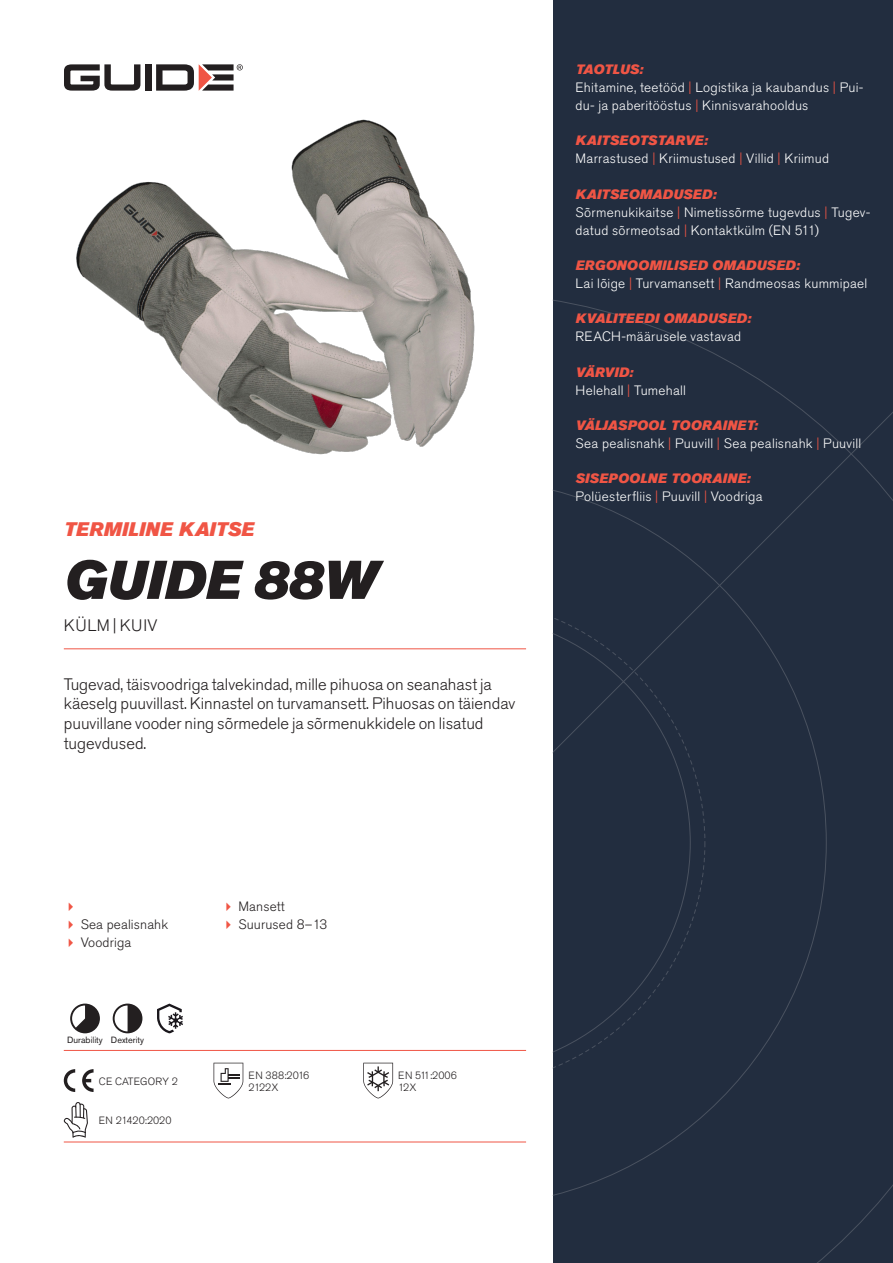
<style>
.page{position:relative;width:893px;height:1263px;background:#fff}
.page>*{position:absolute;margin:0;border:0;box-sizing:border-box;transform-origin:0 0}
.Rubrik{font:italic 54px "Akzidenz Grotesk Pro Super";color:#231f20}
.Överrubrik{font:italic 19.5px "Akzidenz Grotesk Pro Super";letter-spacing:.005em;color:#f05545}
.Ingress{font:300 16.5px/19.8px "Akzidenz Grotesk Pro";color:#231f20}
.Product_-_AltSegment{font:300 16.5px "Akzidenz Grotesk Pro";letter-spacing:.03em;color:#231f20}
.Produkt_-_Brödtext{font:300 13.5px/18px "Akzidenz Grotesk Pro";letter-spacing:.02em;color:#fff}
.Produkt_-_Namn{font:italic 13.5px "Akzidenz Grotesk Pro Super";letter-spacing:.015em;color:#f05545}
.t1{font:300 13.5px "Akzidenz Grotesk Pro";letter-spacing:.01em;color:#231f20}
.Produkt_-_Namn-2{font:italic 13.5px "Akzidenz Grotesk Pro Super";letter-spacing:-.015em;color:#f05545}
.t2{font:300 10.5px "Akzidenz Grotesk Pro";color:#231f20}
.Produkt_-_Egenskaper{font:9px "Akzidenz Grotesk Pro";color:#231f20}
.s1{color:#f05545}
</style>
<div class="page">
<div style="left:145px;top:64px;width:7px;height:27px;background:#231f20"></div>
<svg style="left:156px;top:64px;width:87px;height:27px"></svg>
<svg style="left:64px;top:64px;width:76px;height:27px"></svg>
<div style="left:553px;top:0;width:340px;height:1263px;background:#222d3f"></div>
<svg style="left:553px;top:300px;width:340px;height:963px"></svg>
<hr style="left:64px;top:1050px;width:462px;height:1px;background:#f05545">
<hr style="left:64px;top:1142px;width:462px;height:1px;background:#f05545">
<svg style="left:70px;top:1003px;width:30px;height:30px"></svg>
<svg style="left:113px;top:1003px;width:29px;height:30px"></svg>
<svg style="left:157px;top:1003px;width:26px;height:30px"></svg>
<svg style="left:64px;top:1069px;width:11px;height:23px"></svg>
<svg style="left:82px;top:1069px;width:12px;height:23px"></svg>
<svg style="left:214px;top:1063px;width:29px;height:35px"></svg>
<svg style="left:363px;top:1063px;width:30px;height:35px"></svg>
<svg style="left:64px;top:1102px;width:24px;height:36px"></svg>
<img style="left:76px;top:119px;width:399px;height:336px">
<hr style="left:64px;top:648px;width:462px;height:1px;background:#f05545">
<p class="Överrubrik" style="left:64px;top:517px;width:192px">TERMILINE KAITSE</p>
<p class="Rubrik" style="left:64px;top:545px;width:315px">GUIDE 88W</p>
<p class="Product_-_AltSegment" style="left:64px;top:615px;width:95px">KÜLM | KUIV</p>
<p class="Ingress" style="left:64px;top:674px;width:453px">Tugevad, täisvoodriga talvekindad, mille pihuosa on seanahast ja käeselg puuvillast. Kinnastel on turvamansett. Pihuosas on täiendav puuvillane vooder ning sõrmedele ja sõrmenukkidele on lisatud tugevdused.</p>
<p class="t1" style="left:81px;top:916px;width:89px">Sea pealisnahk</p>
<p class="t1" style="left:81px;top:934px;width:52px">Voodriga</p>
<p class="Produkt_-_Egenskaper" style="left:67px;top:1034px;width:37px">Durability</p>
<p class="Produkt_-_Egenskaper" style="left:111px;top:1034px;width:35px">Dexterity</p>
<p class="t2" style="left:99px;top:1074px;width:81px">CE CATEGORY 2</p>
<p class="t2" style="left:99px;top:1113px;width:74px">EN 21420:2020</p>
<p class="t1" style="left:238px;top:898px;width:48px">Mansett</p>
<p class="t1" style="left:238px;top:916px;width:90px">Suurused 8–13</p>
<p class="t2" style="left:248px;top:1068px;width:62px">EN 388:2016</p>
<p class="t2" style="left:248px;top:1080px;width:32px">2122X</p>
<p class="t2" style="left:398px;top:1068px;width:60px">EN 511:2006</p>
<p class="t2" style="left:398px;top:1080px;width:20px">12X</p>
<p class="Produkt_-_Namn-2" style="left:576px;top:60px;width:69px">TAOTLUS:</p>
<p class="Produkt_-_Brödtext" style="left:576px;top:78px;width:289px">Ehitamine, teetööd <span class="s1">|</span> Logistika ja kaubandus <span class="s1">|</span> Pui&shy;du- ja paberitööstus <span class="s1">|</span> Kinnisvarahooldus</p>
<p class="Produkt_-_Namn" style="left:576px;top:132px;width:134px">KAITSEOTSTARVE:</p>
<p class="Produkt_-_Brödtext" style="left:576px;top:150px;width:255px">Marrastused <span class="s1">|</span> Kriimustused <span class="s1">|</span> Villid <span class="s1">|</span> Kriimud</p>
<p class="Produkt_-_Namn" style="left:576px;top:185px;width:142px">KAITSEOMADUSED:</p>
<p class="Produkt_-_Brödtext" style="left:576px;top:203px;width:296px">Sõrmenukikaitse <span class="s1">|</span> Nimetissõrme tugevdus <span class="s1">|</span> Tugev&shy;datud sõrmeotsad <span class="s1">|</span> Kontaktkülm (EN 511)</p>
<p class="Produkt_-_Namn" style="left:576px;top:256px;width:226px">ERGONOOMILISED OMADUSED:</p>
<p class="Produkt_-_Brödtext" style="left:576px;top:274px;width:293px">Lai lõige <span class="s1">|</span> Turvamansett <span class="s1">|</span> Randmeosas kummipael</p>
<p class="Produkt_-_Namn" style="left:576px;top:310px;width:177px">KVALITEEDI OMADUSED:</p>
<p class="Produkt_-_Brödtext" style="left:576px;top:328px;width:167px">REACH-määrusele vastavad</p>
<p class="Produkt_-_Namn" style="left:576px;top:363px;width:59px">VÄRVID:</p>
<p class="Produkt_-_Brödtext" style="left:576px;top:381px;width:112px">Helehall <span class="s1">|</span> Tumehall</p>
<p class="Produkt_-_Namn" style="left:576px;top:416px;width:184px">VÄLJASPOOL TOORAINET:</p>
<p class="Produkt_-_Brödtext" style="left:576px;top:434px;width:287px">Sea pealisnahk <span class="s1">|</span> Puuvill <span class="s1">|</span> Sea pealisnahk <span class="s1">|</span> Puuvill</p>
<p class="Produkt_-_Namn" style="left:576px;top:470px;width:176px">SISEPOOLNE TOORAINE:</p>
<p class="Produkt_-_Brödtext" style="left:576px;top:488px;width:188px">Polüesterfliis <span class="s1">|</span> Puuvill <span class="s1">|</span> Voodriga</p>
</div>
